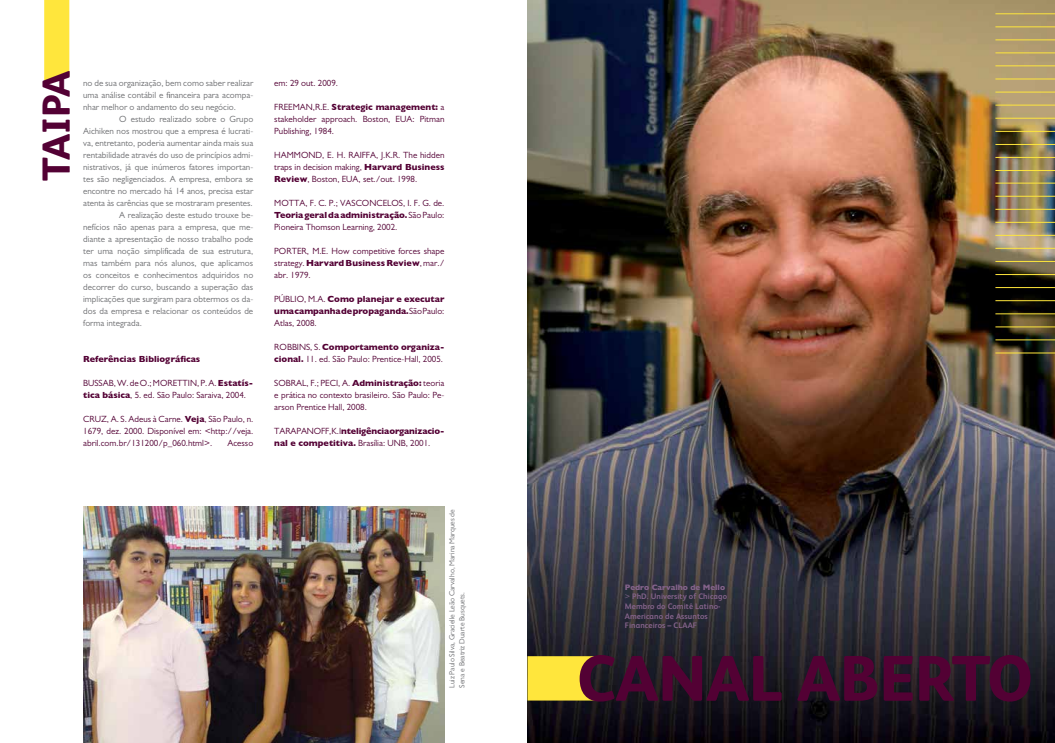
<style>
.page{position:relative;width:1055px;height:743px;background:#fff}
.page>*{position:absolute;margin:0;border:0;box-sizing:border-box;transform-origin:0 0}
.t1{font:800 64.5px "FS Albert";letter-spacing:-.01em;color:#530134}
.t2{font:800 39.1px "FS Albert";letter-spacing:-.035em;color:#530134}
.t3{font:9px "Gill Sans";color:#6d6e71}
.t4{font:9px/12px "Gill Sans";color:#530134;text-align:justify}
.t5{font:700 9px/12px "Gill Sans";color:#530134;text-align:justify}
.t6{font:700 8px/9.6px "FS Albert";letter-spacing:.01em;color:#85638b}
.t7{font:800 8px "Gill Sans";color:#85638b}
.t8{font:7.5px/10px "Gill Sans";color:#6d6e71}
.s1{font-weight:700}
.s2{font-weight:400}
.s3{font-family:"Gill Sans";font-weight:400}
</style>
<div class="page">
<img style="left:83px;top:507px;width:361px;height:236px">
<svg style="left:44px;top:0;width:25px;height:83px;background:#ffe748"></svg>
<img style="left:527px;top:0;width:527px;height:743px">
<hr style="left:995px;top:170px;width:59px;height:1px;background:#ffe63c">
<hr style="left:995px;top:157px;width:59px;height:1px;background:#ffe63c">
<hr style="left:995px;top:144px;width:59px;height:1px;background:#ffe63c">
<hr style="left:995px;top:131px;width:59px;height:1px;background:#ffe63c">
<hr style="left:995px;top:118px;width:59px;height:1px;background:#ffe63c">
<hr style="left:995px;top:105px;width:59px;height:1px;background:#ffe63c">
<hr style="left:995px;top:92px;width:59px;height:1px;background:#ffe63c">
<hr style="left:995px;top:78px;width:59px;height:1px;background:#ffe63c">
<hr style="left:995px;top:65px;width:59px;height:1px;background:#ffe63c">
<hr style="left:995px;top:52px;width:59px;height:1px;background:#ffe63c">
<hr style="left:995px;top:39px;width:59px;height:1px;background:#ffe63c">
<hr style="left:995px;top:26px;width:59px;height:1px;background:#ffe63c">
<hr style="left:995px;top:13px;width:59px;height:1px;background:#ffe63c">
<hr style="left:995px;top:352px;width:59px;height:1px;background:#ffe63c">
<hr style="left:995px;top:339px;width:59px;height:1px;background:#ffe63c">
<hr style="left:995px;top:326px;width:59px;height:1px;background:#ffe63c">
<hr style="left:995px;top:313px;width:59px;height:1px;background:#ffe63c">
<hr style="left:995px;top:300px;width:59px;height:1px;background:#ffe63c">
<hr style="left:995px;top:287px;width:59px;height:1px;background:#ffe63c">
<hr style="left:995px;top:274px;width:59px;height:1px;background:#ffe63c">
<hr style="left:995px;top:261px;width:59px;height:1px;background:#ffe63c">
<hr style="left:995px;top:248px;width:59px;height:1px;background:#ffe63c">
<hr style="left:995px;top:235px;width:59px;height:1px;background:#ffe63c">
<hr style="left:995px;top:222px;width:59px;height:1px;background:#ffe63c">
<hr style="left:995px;top:209px;width:59px;height:1px;background:#ffe63c">
<hr style="left:995px;top:196px;width:59px;height:1px;background:#ffe63c">
<hr style="left:995px;top:183px;width:59px;height:1px;background:#ffe63c">
<svg style="left:527px;top:656px;width:76px;height:44px;background:#d9c437"></svg>
<h2 class="t2" style="left:41px;top:181px;width:111px;rotate:-90deg">TAIPA</h2>
<p class="t3" style="left:83px;top:78px;width:172px">no de sua organização, bem como saber realizar</p>
<p class="t3" style="left:83px;top:90px;width:172px">uma análise contábil e financeira para acompa-</p>
<p class="t3" style="left:83px;top:104px;width:154px">nhar melhor o andamento do seu negócio.</p>
<p class="t3" style="left:119px;top:116px;width:136px">O estudo realizado sobre o Grupo</p>
<p class="t3" style="left:83px;top:128px;width:172px">Aichiken nos mostrou que a empresa é lucrati-</p>
<p class="t3" style="left:83px;top:138px;width:172px">va, entretanto, poderia aumentar ainda mais sua</p>
<p class="t3" style="left:83px;top:152px;width:172px">rentabilidade através do uso de princípios admi-</p>
<p class="t3" style="left:83px;top:162px;width:172px">nistrativos, já que inúmeros fatores importan-</p>
<p class="t3" style="left:83px;top:174px;width:172px">tes são negligenciados. A empresa, embora se</p>
<p class="t3" style="left:83px;top:186px;width:172px">encontre no mercado há 14 anos, precisa estar</p>
<p class="t3" style="left:83px;top:200px;width:171px">atenta às carências que se mostraram presentes.</p>
<p class="t3" style="left:119px;top:212px;width:136px">A realização deste estudo trouxe be-</p>
<p class="t3" style="left:83px;top:222px;width:172px">nefícios não apenas para a empresa, que me-</p>
<p class="t3" style="left:83px;top:236px;width:172px">diante a apresentação de nosso trabalho pode</p>
<p class="t3" style="left:83px;top:246px;width:172px">ter uma noção simplificada de sua estrutura,</p>
<p class="t3" style="left:83px;top:258px;width:172px">mas também para nós alunos, que aplicamos</p>
<p class="t3" style="left:83px;top:272px;width:172px">os conceitos e conhecimentos adquiridos no</p>
<p class="t3" style="left:83px;top:282px;width:172px">decorrer do curso, buscando a superação das</p>
<p class="t3" style="left:83px;top:296px;width:172px">implicações que surgiram para obtermos os da-</p>
<p class="t3" style="left:83px;top:308px;width:172px">dos da empresa e relacionar os conteúdos de</p>
<p class="t3" style="left:83px;top:320px;width:60px">forma integrada.</p>
<p class="t5" style="left:83px;top:353px;width:119px">Referências Bibliográficas</p>
<p class="t4" style="left:83px;top:377px;width:172px">BUSSAB, W. de O.; MORETTIN, P. A. <span class="s1">Estatís&shy;tica básica</span>, 5. ed. São Paulo: Saraiva, 2004.</p>
<p class="t4" style="left:83px;top:413px;width:172px">CRUZ, A. S. Adeus à Carne. <span class="s1">Veja</span>, São Paulo, n.<br>1679, dez. 2000. Disponível em: &lt;http://veja. abril.com.br/131200/p_060.html&gt;.</p>
<p class="t4" style="left:227px;top:438px;width:27px">Acesso</p>
<p class="t4" style="left:274px;top:78px;width:65px">em: 29 out. 2009.</p>
<p class="t4" style="left:274px;top:101px;width:172px">FREEMAN,R.E. <span class="s1">Strategic management:</span> a stakeholder approach. Boston, EUA: Pitman Publishing, 1984.</p>
<p class="t4" style="left:274px;top:149px;width:172px">HAMMOND, E. H. RAIFFA, J.K.R. The hidden traps in decision making, <span class="s1">Harvard Business Review</span>, Boston, EUA, set./out. 1998.</p>
<p class="t4" style="left:274px;top:197px;width:172px">MOTTA, F. C. P.; VASCONCELOS, I. F. G. de.<br><span class="s1">Teoria geral da administração.</span> São Paulo:<br>Pioneira Thomson Learning, 2002.</p>
<p class="t4" style="left:274px;top:245px;width:172px">PORTER, M.E. How competitive forces shape strategy. <span class="s1">Harvard Business Review</span>, mar./ abr. 1979.</p>
<p class="t5" style="left:274px;top:293px;width:172px"><span class="s2">PÚBLIO, M.A.</span> Como planejar e executar uma campanha de propaganda. <span class="s2">São Paulo:<br>Atlas, 2008.</span></p>
<p class="t4" style="left:274px;top:341px;width:172px">ROBBINS, S. <span class="s1">Comportamento organiza&shy;cional.</span> 11. ed. São Paulo: Prentice-Hall, 2005.</p>
<p class="t4" style="left:274px;top:377px;width:172px">SOBRAL, F.; PECI, A. <span class="s1">Administração:</span> teoria e prática no contexto brasileiro. São Paulo: Pe&shy;arson Prentice Hall, 2008.</p>
<p class="t5" style="left:274px;top:425px;width:172px"><span class="s2">TARAPANOFF, K. I</span>nteligência organizacio&shy;nal e competitiva. <span class="s2">Brasília: UNB, 2001.</span></p>
<p class="t8" style="left:447px;top:688px;width:180px;rotate:-90deg">Luiz Paulo Silva, Gracielle Leão Carvalho, Marina Marques de<br>Sena e Beatriz Duarte Busquets.</p>
<p class="t7" style="left:625px;top:584px;width:102px">Pedro Carvalho de Mello</p>
<p class="t6" style="left:625px;top:592px;width:104px"><span class="s3">&gt;</span> PhD. University of Chicago<br>Membro do Comitê Latino-<br>Americano de Assuntos<br>Financeiros – CLAAF</p>
<h1 class="t1" style="left:577px;top:653px;width:457px">CANAL ABERTO</h1>
</div>
